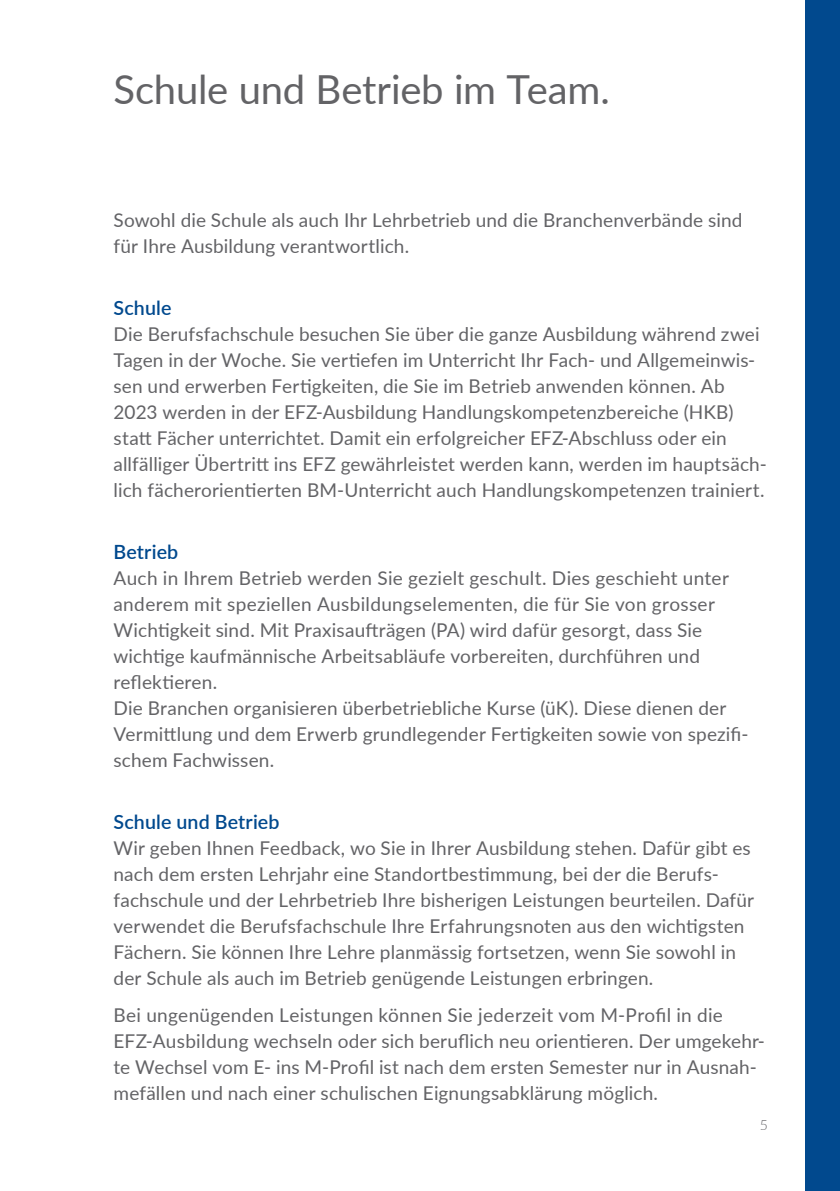
<style>
.page{position:relative;width:840px;height:1191px;background:#fff}
.page>*{position:absolute;margin:0;border:0;box-sizing:border-box;transform-origin:0 0}
.t1{font:40px "Lato";letter-spacing:-.005em;color:#636366}
.t2{font:600 19.6px "Lato";letter-spacing:.01em;color:#01498e}
.t3{font:19px/26px "Lato";letter-spacing:.01em;color:#636366}
.t4{font:300 14px "Lato";color:#636366}
</style>
<div class="page">
<div style="left:805px;top:0;width:34px;height:1191px;background:#01498e"></div>
<h1 class="t1" style="left:113px;top:61px;width:497px">Schule und Betrieb im Team.</h1>
<p class="t3" style="left:113px;top:206px;width:630px">Sowohl die Schule als auch Ihr Lehrbetrieb und die Branchenverbände sind für Ihre Ausbildung verantwortlich.</p>
<p class="t2" style="left:113px;top:293px;width:59px">Schule</p>
<p class="t3" style="left:113px;top:320px;width:654px">Die Berufsfachschule besuchen Sie über die ganze Ausbildung während zwei Tagen in der Woche. Sie vertiefen im Unterricht Ihr Fach- und Allgemeinwis&shy;sen und erwerben Fertigkeiten, die Sie im Betrieb anwenden können. Ab 2023 werden in der EFZ-Ausbildung Handlungskompetenzbereiche (HKB) statt Fächer unterrichtet. Damit ein erfolgreicher EFZ-Abschluss oder ein allfälliger Übertritt ins EFZ gewährleistet werden kann, werden im hauptsäch&shy;lich fächerorientierten BM-Unterricht auch Handlungskompetenzen trainiert.</p>
<p class="t2" style="left:113px;top:537px;width:66px">Betrieb</p>
<p class="t3" style="left:113px;top:564px;width:636px">Auch in Ihrem Betrieb werden Sie gezielt geschult. Dies geschieht unter anderem mit speziellen Ausbildungselementen, die für Sie von grosser Wichtigkeit sind. Mit Praxisaufträgen (PA) wird dafür gesorgt, dass Sie wichtige kaufmännische Arbeitsabläufe vorbereiten, durchführen und reflektieren.<br>Die Branchen organisieren überbetriebliche Kurse (üK). Diese dienen der Vermittlung und dem Erwerb grundlegender Fertigkeiten sowie von spezifi&shy;schem Fachwissen.</p>
<p class="t2" style="left:113px;top:807px;width:167px">Schule und Betrieb</p>
<p class="t3" style="left:113px;top:834px;width:641px">Wir geben Ihnen Feedback, wo Sie in Ihrer Ausbildung stehen. Dafür gibt es nach dem ersten Lehrjahr eine Standortbestimmung, bei der die Berufs&shy;fachschule und der Lehrbetrieb Ihre bisherigen Leistungen beurteilen. Dafür verwendet die Berufsfachschule Ihre Erfahrungsnoten aus den wichtigsten Fächern. Sie können Ihre Lehre planmässig fortsetzen, wenn Sie sowohl in der Schule als auch im Betrieb genügende Leistungen erbringen.</p>
<p class="t3" style="left:113px;top:1001px;width:652px">Bei ungenügenden Leistungen können Sie jederzeit vom M-Profil in die EFZ-Ausbildung wechseln oder sich beruflich neu orientieren. Der umgekehr&shy;te Wechsel vom E- ins M-Profil ist nach dem ersten Semester nur in Ausnah&shy;mefällen und nach einer schulischen Eignungsabklärung möglich.</p>
<p class="t4" style="left:759px;top:1115px;width:10px">5</p>
</div>
